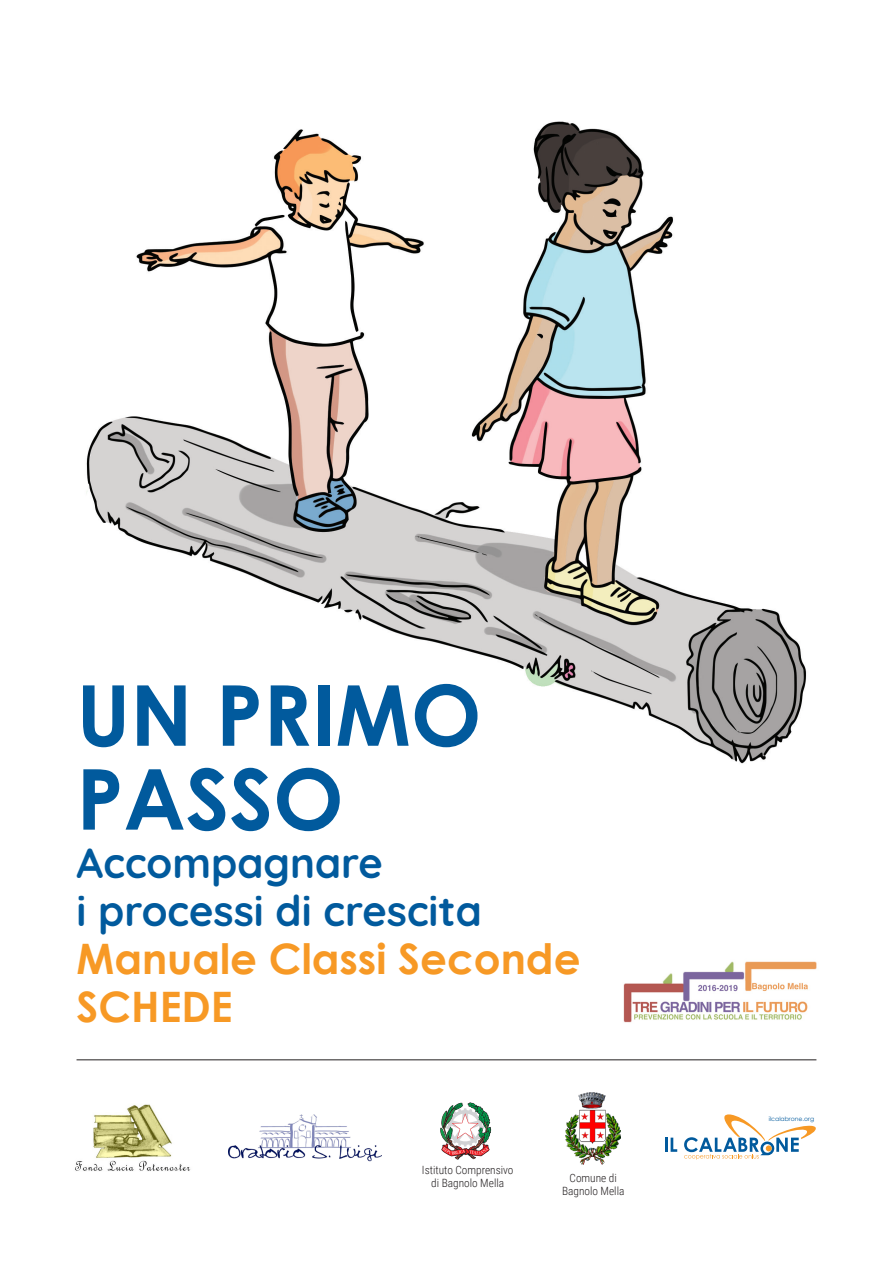
<style>
.page{position:relative;width:893px;height:1263px;background:#fff}
.page>*{position:absolute;margin:0;border:0;box-sizing:border-box;transform-origin:0 0}
.t1{font:700 84px "Century Gothic";color:#015a9d}
.t2{font:700 42px "Quicksand";color:#015a9d}
.t3{font:700 42px "Century Gothic";color:#f79925}
.t4{font:300 11.4px "Roboto Condensed";color:#231f20}
.t5{font:6px "Century Gothic";color:#015a9d}
</style>
<div class="page">
<hr style="left:665px;top:1137px;width:3px;height:15px;background:#015a9d">
<svg style="left:671px;top:1137px;width:6px;height:15px"></svg>
<svg style="left:684px;top:1114px;width:132px;height:45px"></svg>
<img style="left:75px;top:1104px;width:116px;height:67px">
<img style="left:566px;top:1092px;width:55px;height:72px">
<img style="left:228px;top:1114px;width:154px;height:48px">
<svg style="left:440px;top:1102px;width:51px;height:57px"></svg>
<img style="left:86px;top:121px;width:721px;height:643px">
<img style="left:623px;top:961px;width:194px;height:62px">
<hr style="left:77px;top:1059px;width:739px;height:1px;background:#231f20">
<p class="t1" style="left:77px;top:651px;width:406px">UN PRIMO</p>
<p class="t1" style="left:77px;top:735px;width:269px">PASSO</p>
<p class="t2" style="left:77px;top:828px;width:308px">Accompagnare</p>
<p class="t2" style="left:77px;top:876px;width:407px">i processi di crescita</p>
<p class="t3" style="left:77px;top:926px;width:506px">Manuale Classi Seconde</p>
<p class="t3" style="left:77px;top:974px;width:158px">SCHEDE</p>
<p class="t4" style="left:422px;top:1162px;width:93px">Istituto Comprensivo</p>
<p class="t4" style="left:431px;top:1175px;width:74px">di Bagnolo Mella</p>
<p class="t4" style="left:570px;top:1170px;width:49px">Comune di</p>
<p class="t4" style="left:562px;top:1183px;width:64px">Bagnolo Mella</p>
<p class="t5" style="left:769px;top:1115px;width:47px">ilcalabrone.org</p>
</div>
